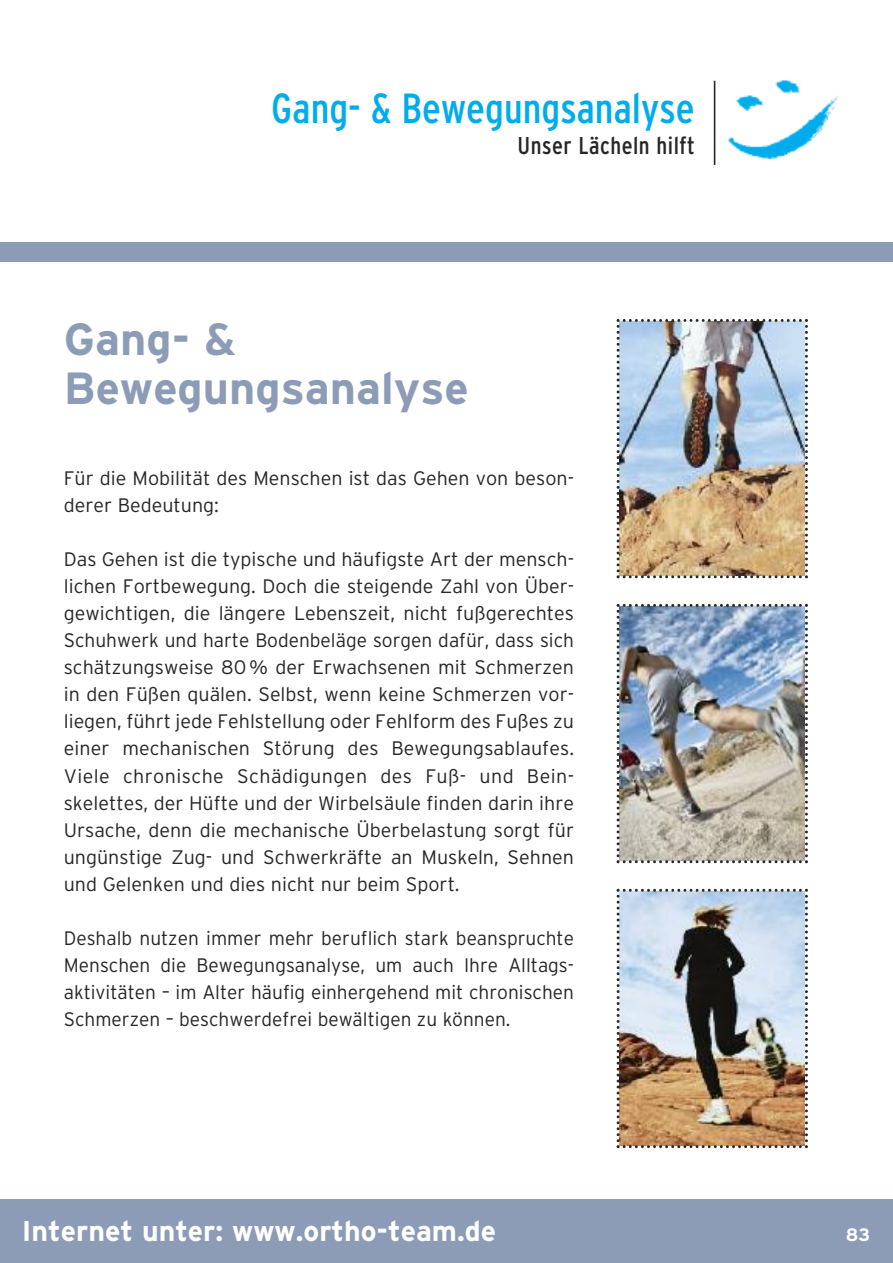
<style>
.page{position:relative;width:893px;height:1263px;background:#fff}
.page>*{position:absolute;margin:0;border:0;box-sizing:border-box;transform-origin:0 0}
.t1{font:700 45px/49.5px "Interstate";color:#8c9cb7}
.t2{font:condensed 42px "Interstate";color:#00acec}
.t3{font:700 28.5px "Interstate";color:#fff}
.t4{font:condensed 24.3px "Interstate";letter-spacing:.02em;color:#272526}
.t5{font:300 19.5px/27px "Interstate";color:#272526;text-align:justify}
.t6{font:700 18px "Interstate";color:#fff}
</style>
<div class="page">
<div style="left:0;top:1199px;width:893px;height:64px;background:#8c9cb7"></div>
<div style="left:0;top:242px;width:893px;height:19px;background:#8c9cb7"></div>
<img style="left:727px;top:79px;width:112px;height:81px">
<hr style="left:714px;top:81px;width:1px;height:84px;background:#272526">
<img style="left:617px;top:319px;width:191px;height:259px">
<img style="left:617px;top:889px;width:191px;height:259px">
<img style="left:617px;top:604px;width:191px;height:259px">
<h2 class="t2" style="left:271px;top:84px;width:425px">Gang- &amp; Bewegungsanalyse</h2>
<p class="t4" style="left:518px;top:132px;width:179px">Unser Lächeln hilft</p>
<h1 class="t1" style="left:64px;top:315px;width:407px">Gang- &amp;<br>Bewegungsanalyse</h1>
<p class="t5" style="left:64px;top:465px;width:512px">Für die Mobilität des Menschen ist das Gehen von beson&shy;derer Bedeutung:</p>
<p class="t5" style="left:64px;top:546px;width:512px">Das Gehen ist die typische und häufigste Art der mensch&shy;lichen Fortbewegung. Doch die steigende Zahl von Über&shy;gewichtigen, die längere Lebenszeit, nicht fußgerechtes Schuhwerk und harte Bodenbeläge sorgen dafür, dass sich schätzungsweise 80% der Erwachsenen mit Schmerzen in den Füßen quälen. Selbst, wenn keine Schmerzen vor&shy;liegen, führt jede Fehlstellung oder Fehlform des Fußes zu einer mechanischen Störung des Bewegungsablaufes.<br>Viele chronische Schädigungen des Fuß- und Bein&shy;skelettes, der Hüfte und der Wirbelsäule finden darin ihre Ursache, denn die mechanische Überbelastung sorgt für ungünstige Zug- und Schwerkräfte an Muskeln, Sehnen und Gelenken und dies nicht nur beim Sport.</p>
<p class="t5" style="left:64px;top:924px;width:512px">Deshalb nutzen immer mehr beruflich stark beanspruchte Menschen die Bewegungsanalyse, um auch Ihre Alltags&shy;aktivitäten – im Alter häufig einhergehend mit chronischen Schmerzen – beschwerdefrei bewältigen zu können.</p>
<h3 class="t3" style="left:22px;top:1214px;width:476px">Internet unter: www.ortho-team.de</h3>
<p class="t6" style="left:846px;top:1224px;width:26px">83</p>
</div>
